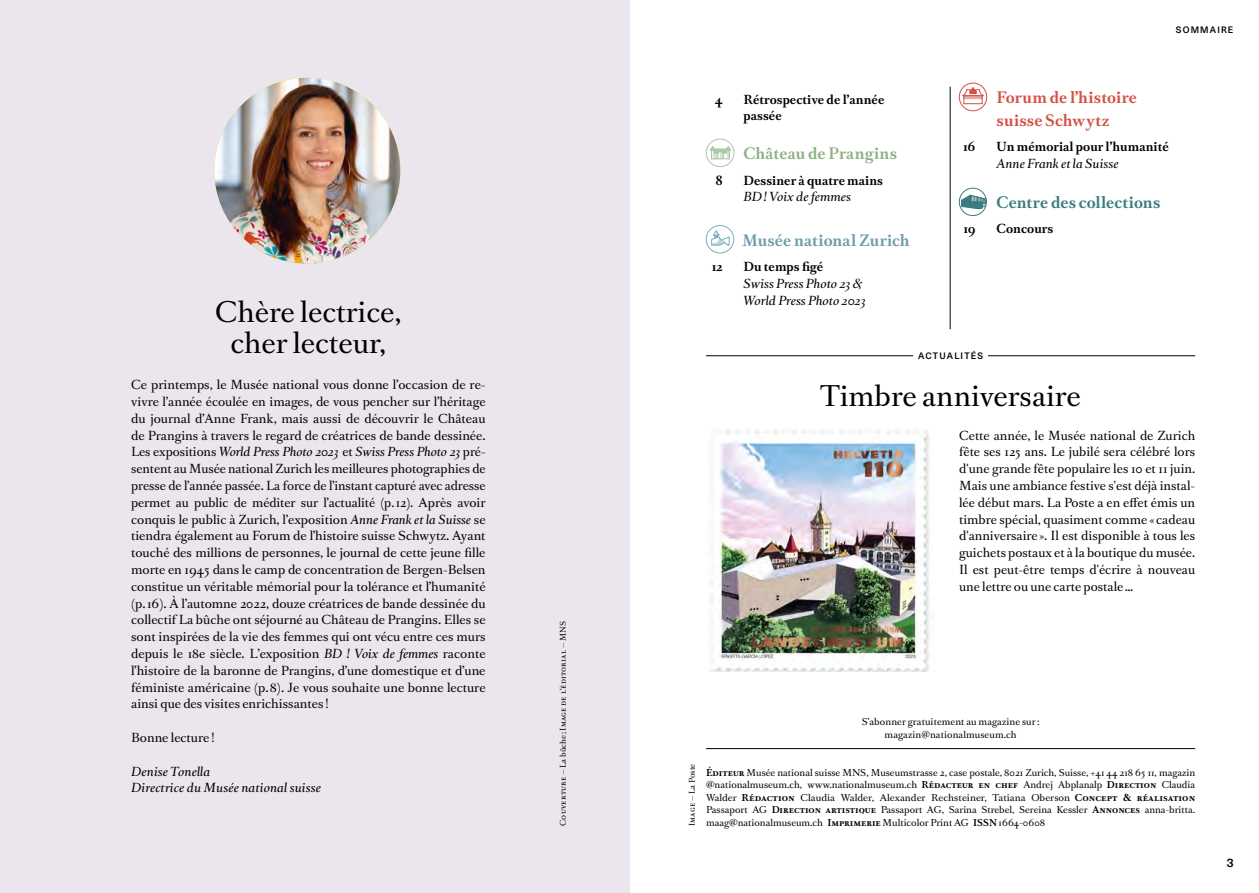
<style>
.page{position:relative;width:1259px;height:893px;background:#fff}
.page>*{position:absolute;margin:0;border:0;box-sizing:border-box;transform-origin:0 0}
.t1{font:27px/31.5px "Romain Text";color:#000;text-align:center}
.t2{font:700 15px/22.2px "Romain Text";letter-spacing:.005em;color:#d45042}
.t3{font:700 15px "Romain Text";color:#3a7b7f}
.t4{font:700 15px "Romain Text";color:#6f9baa}
.t5{font:700 15px "Romain Text";letter-spacing:.02em;color:#8eb183}
.t6{font:500 12px "Unica 77 LL";color:#000}
.t7{font:11.85px/16.8px "Romain Text";color:#000;text-align:justify}
.t8{font:italic 11.85px/16.8px "Romain Text";color:#000}
.t9{font:700 11.85px/16.8px "Romain Text";color:#000}
.t10{font:9px/12.6px "Romain Text";color:#000;text-align:justify}
.t11{font:500 9px "Unica 77 LL";letter-spacing:.13em;color:#000}
.t12{font:7.5px "Romain Text";letter-spacing:.03em;color:#000}
.s1{font-style:italic}
.s2{font-family:"Romain Headline"}
.s3{font-weight:700}
</style>
<div class="page">
<div style="left:706px;top:139px;width:28px;height:28px;border:1px solid #a9c8a6;border-radius:50%"></div>
<svg style="left:709px;top:146px;width:22px;height:13px"></svg>
<div style="left:706px;top:225px;width:28px;height:28px;border:1px solid #7badbe;border-radius:50%"></div>
<svg style="left:711px;top:230px;width:18px;height:16px"></svg>
<div style="left:959px;top:83px;width:28px;height:28px;border:1px solid #d45042;border-radius:50%"></div>
<svg style="left:963px;top:99px;width:19px;height:5px"></svg>
<hr style="left:963px;top:96px;width:19px;height:3px;background:#d45042">
<svg style="left:962px;top:87px;width:21px;height:9px"></svg>
<svg style="left:959px;top:188px;width:27px;height:28px"></svg>
<svg style="left:961px;top:195px;width:26px;height:14px"></svg>
<div style="left:959px;top:188px;width:27px;height:28px;border:1px solid #3a7b7f;border-radius:50%"></div>
<hr style="left:950px;top:87px;width:1px;height:242px;background:#000">
<hr style="left:706px;top:355px;width:207px;height:1px;background:#000">
<hr style="left:988px;top:355px;width:207px;height:1px;background:#000">
<hr style="left:706px;top:748px;width:489px;height:1px;background:#000">
<img style="left:710px;top:429px;width:220px;height:243px">
<div style="left:0;top:0;width:629px;height:893px;background:#ebe6ed"></div>
<img style="left:214px;top:78px;width:186px;height:186px;border-radius:93px">
<h1 class="t1" style="left:215px;top:297px;width:188px">Chère lectrice, cher lecteur,</h1>
<p class="t7" style="left:131px;top:377px;width:356px">Ce printemps, le Musée national vous donne l’occasion de re&shy;vivre l’année écoulée en images, de vous pencher sur l’héritage du journal d’Anne Frank, mais aussi de découvrir le Château de Prangins à travers le regard de créatrices de bande dessinée.<br>Les expositions <span class="s1">World Press Photo 2023</span> et <span class="s1">Swiss Press Photo 23</span> pré&shy;sentent au Musée national Zurich les meilleures photographies de presse de l’année passée. La force de l’instant capturé avec adresse permet au public de méditer sur l’actualité (p.12). Après avoir conquis le public à Zurich, l’exposition <span class="s1">Anne Frank et la Suisse</span> se tiendra également au Forum de l’histoire suisse Schwytz. Ayant touché des millions de personnes, le journal de cette jeune fille morte en 1945 dans le camp de concentration de Bergen-Belsen constitue un véritable mémorial pour la tolérance et l’humanité (p.16). À l’automne 2022, douze créatrices de bande dessinée du collectif La bûche ont séjourné au Château de Prangins. Elles se sont inspirées de la vie des femmes qui ont vécu entre ces murs depuis le 18e siècle. L’exposition <span class="s1">BD ! Voix de femmes</span> raconte l’histoire de la baronne de Prangins, d’une domestique et d’une féministe américaine (p.8). Je vous souhaite une bonne lecture ainsi que des visites enrichissantes !</p>
<p class="t7" style="left:131px;top:729px;width:84px">Bonne lecture !</p>
<p class="t8" style="left:131px;top:763px;width:191px">Denise Tonella<br>Directrice du Musée national suisse</p>
<p class="t12" style="left:558px;top:826px;width:206px;rotate:-90deg">Couverture — La bûche; Image de l’éditorial — MNS</p>
<p class="t11" style="left:1175px;top:23px;width:59px">SOMMAIRE</p>
<p class="t9" style="left:715px;top:91px;width:9px">4</p>
<p class="t9" style="left:743px;top:91px;width:142px">Rétrospective de l’année passée</p>
<p class="t5" style="left:743px;top:144px;width:155px">Château de Prangins</p>
<p class="t9" style="left:716px;top:172px;width:8px">8</p>
<p class="t9" style="left:743px;top:172px;width:141px">Dessiner à quatre mains</p>
<p class="t8" style="left:743px;top:189px;width:109px">BD! Voix de femmes</p>
<p class="t4" style="left:742px;top:230px;width:169px">Musée national Zurich</p>
<p class="t9" style="left:712px;top:258px;width:12px">12</p>
<p class="t9" style="left:743px;top:258px;width:81px">Du temps figé</p>
<p class="t8" style="left:743px;top:275px;width:123px">Swiss Press Photo 23 &amp;<br>World Press Photo 2023</p>
<p class="t2" style="left:996px;top:87px;width:142px">Forum de l’histoire suisse Schwytz</p>
<p class="t9" style="left:963px;top:138px;width:14px">16</p>
<p class="t9" style="left:996px;top:138px;width:174px">Un mémorial pour l’humanité</p>
<p class="t8" style="left:996px;top:155px;width:123px">Anne Frank et la Suisse</p>
<p class="t3" style="left:996px;top:193px;width:165px">Centre des collections</p>
<p class="t9" style="left:964px;top:221px;width:13px">19</p>
<p class="t9" style="left:996px;top:221px;width:58px">Concours</p>
<p class="t11" style="left:918px;top:349px;width:66px">ACTUALITÉS</p>
<h1 class="t1" style="left:820px;top:381px;width:262px">Timbre anniversaire</h1>
<p class="t7" style="left:959px;top:427px;width:238px">Cette année, le Musée national de Zurich fête ses 125 ans. Le jubilé sera célébré lors d'une grande fête populaire les 10 et 11 juin.<br>Mais une ambiance festive s'est déjà instal&shy;lée début mars. La Poste a en effet émis un timbre spécial, quasiment comme <span class="s2">«</span>cadeau d'anniversaire<span class="s2">»</span>. Il est disponible à tous les guichets postaux et à la boutique du musée.<br>Il est peut-être temps d'écrire à nouveau une lettre ou une carte postale…</p>
<p class="t12" style="left:687px;top:826px;width:64px;rotate:-90deg">Image — La Poste</p>
<p class="t10" style="left:861px;top:716px;width:179px;text-align:center">S’abonner gratuitement au magazine sur : magazin@nationalmuseum.ch</p>
<p class="t10" style="left:706px;top:766px;width:490px"><span class="s3">Éditeur</span> Musée national suisse MNS, Museumstrasse 2, case postale, 8021 Zurich, Suisse, +41 44 218 65 11, magazin @nationalmuseum.ch, www.nationalmuseum.ch <span class="s3">Rédacteur en chef</span> Andrej Abplanalp <span class="s3">Direction</span> Claudia Walder <span class="s3">Rédaction</span> Claudia Walder, Alexander Rechsteiner, Tatiana Oberson <span class="s3">Concept &amp; réalisation </span>Passaport AG <span class="s3">Direction artistique</span> Passaport AG, Sarina Strebel, Sereina Kessler <span class="s3">Annonces</span> anna-britta. maag@nationalmuseum.ch <span class="s3">Imprimerie</span> Multicolor Print AG <span class="s3">ISSN</span> 1664-0608</p>
<p class="t6" style="left:1226px;top:854px;width:8px">3</p>
</div>
